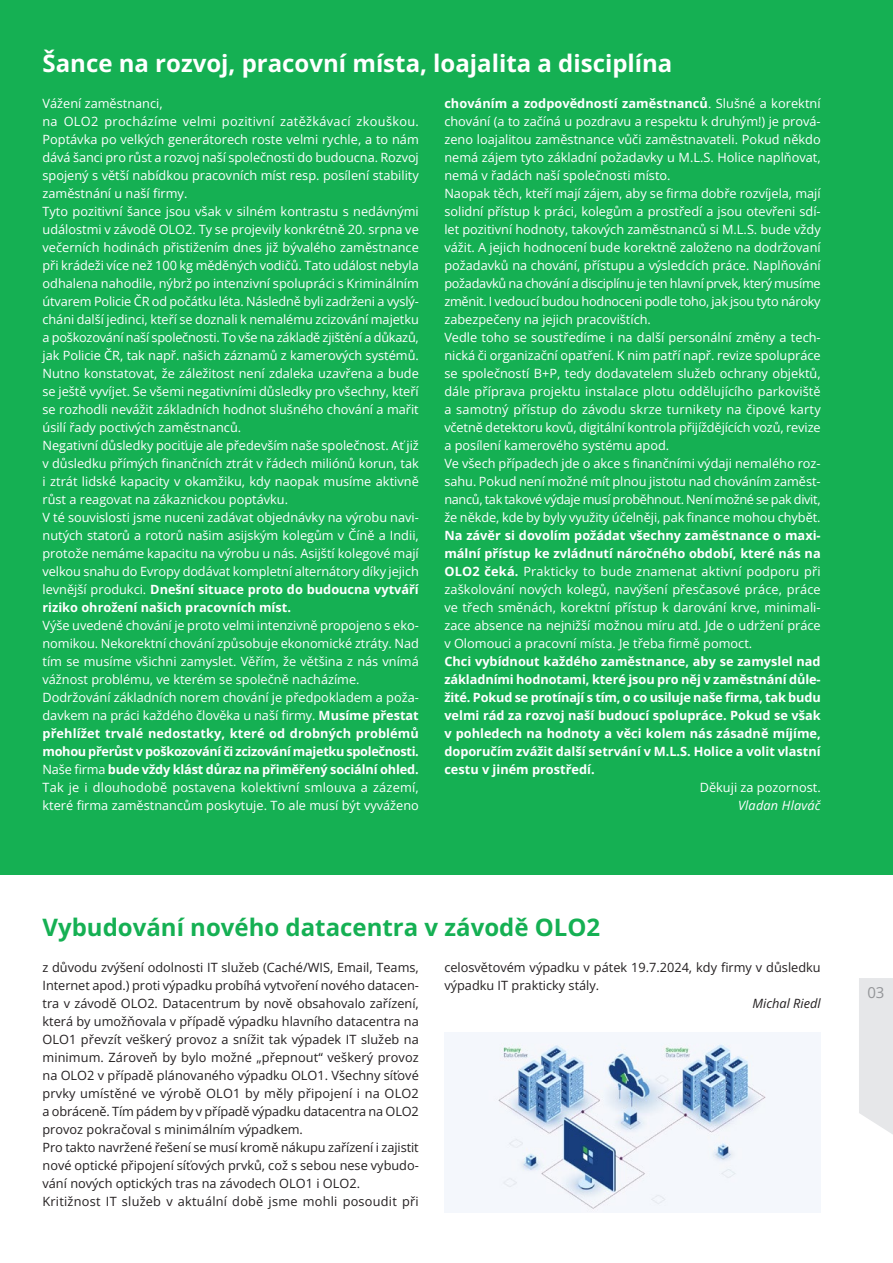
<style>
.page{position:relative;width:893px;height:1263px;background:#fff}
.page>*{position:absolute;margin:0;border:0;box-sizing:border-box;transform-origin:0 0}
.naspis_pres_sloupce{font:700 24px "Open Sans";color:#fff}
.naspis_pres_sloupce-2{font:700 24px "Open Sans";color:#15b053}
.t1{font:15px "Open Sans";color:#939598}
.blok{font:12.75px/18px "Open Sans";color:#fff;text-align:justify}
.blok-2{font:12.75px/18px "Open Sans";color:#231f20;text-align:justify}
.blok-3{font:700 12.75px/18px "Open Sans";letter-spacing:-.015em;color:#fff;text-align:justify}
.blok-4{font:italic 12.75px "Open Sans";letter-spacing:.015em;color:#fff}
.blok-5{font:italic 12.75px "Open Sans";color:#231f20}
.s1{font-weight:700}
.s2{font-weight:400}
</style>
<div class="page">
<img style="left:444px;top:1033px;width:377px;height:180px">
<div style="left:0;top:0;width:893px;height:874px;background:#15b053"></div>
<div style="left:859px;top:978px;width:34px;height:156px;background:#e6e7e9"></div>
<p class="naspis_pres_sloupce" style="left:43px;top:46px;width:631px">Šance na rozvoj, pracovní místa, loajalita a disciplína</p>
<p class="blok" style="left:43px;top:94px;width:122px">Vážení zaměstnanci,</p>
<p class="blok" style="left:43px;top:112px;width:378px">na OLO2 procházíme velmi pozitivní zatěžkávací zkouškou.<br>Poptávka po velkých generátorech roste velmi rychle, a to nám dává šanci pro růst a rozvoj naší společnosti do budoucna. Rozvoj spojený s větší nabídkou pracovních míst resp. posílení stability zaměstnání u naší firmy.</p>
<p class="blok" style="left:43px;top:202px;width:378px">Tyto pozitivní šance jsou však v silném kontrastu s nedávnými událostmi v závodě OLO2. Ty se projevily konkrétně 20. srpna ve večerních hodinách přistižením dnes již bývalého zaměstnance při krádeži více než 100 kg měděných vodičů. Tato událost nebyla odhalena nahodile, nýbrž po intenzivní spolupráci s Kriminálním útvarem Policie ČR od počátku léta. Následně byli zadrženi a vyslý&shy;cháni další jedinci, kteří se doznali k nemalému zcizování majetku a poškozování naší společnosti. To vše na základě zjištění a důkazů, jak Policie ČR, tak např. našich záznamů z kamerových systémů.</p>
<p class="blok" style="left:43px;top:364px;width:378px">Nutno konstatovat, že záležitost není zdaleka uzavřena a bude se ještě vyvíjet. Se všemi negativními důsledky pro všechny, kteří se rozhodli nevážit základních hodnot slušného chování a mařit úsilí řady poctivých zaměstnanců.</p>
<p class="blok" style="left:43px;top:436px;width:378px">Negativní důsledky pociťuje ale především naše společnost. Ať již v důsledku přímých finančních ztrát v řádech miliónů korun, tak i ztrát lidské kapacity v okamžiku, kdy naopak musíme aktivně růst a reagovat na zákaznickou poptávku.</p>
<p class="blok" style="left:43px;top:508px;width:378px">V té souvislosti jsme nuceni zadávat objednávky na výrobu navi&shy;nutých statorů a rotorů našim asijským kolegům v Číně a Indii, protože nemáme kapacitu na výrobu u nás. Asijští kolegové mají velkou snahu do Evropy dodávat kompletní alternátory díky jejich levnější produkci. <span class="s1">Dnešní situace proto do budoucna vytváří riziko ohrožení našich pracovních míst.</span></p>
<p class="blok" style="left:43px;top:616px;width:378px">Výše uvedené chování je proto velmi intenzivně propojeno s eko&shy;nomikou. Nekorektní chování způsobuje ekonomické ztráty. Nad tím se musíme všichni zamyslet. Věřím, že většina z nás vnímá vážnost problému, ve kterém se společně nacházíme.</p>
<p class="blok-3" style="left:43px;top:688px;width:378px"><span class="s2">Dodržování základních norem chování je předpokladem a poža&shy;davkem na práci každého člověka u naší firmy.</span> Musíme přestat přehlížet trvalé nedostatky, které od drobných problémů mohou přerůst v poškozování či zcizování majetku společnosti.</p>
<p class="blok" style="left:43px;top:760px;width:378px">Naše firma <span class="s1">bude vždy klást důraz na přiměřený sociální ohled.<br></span>Tak je i dlouhodobě postavena kolektivní smlouva a zázemí, které firma zaměstnancům poskytuje. To ale musí být vyváženo</p>
<p class="blok" style="left:444px;top:94px;width:378px"><span class="s1">chováním a zodpovědností zaměstnanců</span>. Slušné a korektní chování (a to začíná u pozdravu a respektu k druhým!) je prová&shy;zeno loajalitou zaměstnance vůči zaměstnavateli. Pokud někdo nemá zájem tyto základní požadavky u M.L.S. Holice naplňovat, nemá v řadách naší společnosti místo.</p>
<p class="blok" style="left:444px;top:184px;width:378px">Naopak těch, kteří mají zájem, aby se firma dobře rozvíjela, mají solidní přístup k práci, kolegům a prostředí a jsou otevřeni sdí&shy;let pozitivní hodnoty, takových zaměstnanců si M.L.S. bude vždy vážit. A jejich hodnocení bude korektně založeno na dodržovaní požadavků na chování, přístupu a výsledcích práce. Naplňování požadavků na chování a disciplínu je ten hlavní prvek, který musíme změnit. I vedoucí budou hodnoceni podle toho, jak jsou tyto nároky zabezpečeny na jejich pracovištích.</p>
<p class="blok" style="left:444px;top:328px;width:378px">Vedle toho se soustředíme i na další personální změny a tech&shy;nická či organizační opatření. K nim patří např. revize spolupráce se společností B+P, tedy dodavatelem služeb ochrany objektů, dále příprava projektu instalace plotu oddělujícího parkoviště a samotný přístup do závodu skrze turnikety na čipové karty včetně detektoru kovů, digitální kontrola přijíždějících vozů, revize a posílení kamerového systému apod.</p>
<p class="blok" style="left:444px;top:454px;width:378px">Ve všech případech jde o akce s finančními výdaji nemalého roz&shy;sahu. Pokud není možné mít plnou jistotu nad chováním zaměst&shy;nanců, tak takové výdaje musí proběhnout. Není možné se pak divit, že někde, kde by byly využity účelněji, pak finance mohou chybět.</p>
<p class="blok" style="left:444px;top:526px;width:378px"><span class="s1">Na závěr si dovolím požádat všechny zaměstnance o maxi&shy;mální přístup ke zvládnutí náročného období, které nás na OLO2 čeká.</span> Prakticky to bude znamenat aktivní podporu při zaškolování nových kolegů, navýšení přesčasové práce, práce ve třech směnách, korektní přístup k darování krve, minimali&shy;zace absence na nejnižší možnou míru atd. Jde o udržení práce v Olomouci a pracovní místa. Je třeba firmě pomoct.</p>
<p class="blok-3" style="left:444px;top:652px;width:378px">Chci vybídnout každého zaměstnance, aby se zamyslel nad základními hodnotami, které jsou pro něj v zaměstnání důle&shy;žité. Pokud se protínají s tím, o co usiluje naše firma, tak budu velmi rád za rozvoj naší budoucí spolupráce. Pokud se však v pohledech na hodnoty a věci kolem nás zásadně míjíme, doporučím zvážit další setrvání v M.L.S. Holice a volit vlastní cestu v jiném prostředí.</p>
<p class="blok" style="left:700px;top:778px;width:122px">Děkuji za pozornost.</p>
<p class="blok-4" style="left:738px;top:796px;width:84px">Vladan Hlaváč</p>
<p class="naspis_pres_sloupce-2" style="left:43px;top:910px;width:559px">Vybudování nového datacentra v závodě OLO2</p>
<p class="blok-2" style="left:43px;top:958px;width:378px">z důvodu zvýšení odolnosti IT služeb (Caché/WIS, Email, Teams, Internet apod.) proti výpadku probíhá vytvoření nového datacen&shy;tra v závodě OLO2. Datacentrum by nově obsahovalo zařízení, která by umožňovala v případě výpadku hlavního datacentra na OLO1 převzít veškerý provoz a snížit tak výpadek IT služeb na minimum. Zároveň by bylo možné „přepnout“ veškerý provoz na OLO2 v případě plánovaného výpadku OLO1. Všechny síťové prvky umístěné ve výrobě OLO1 by měly připojení i na OLO2 a obráceně. Tím pádem by v případě výpadku datacentra na OLO2 provoz pokračoval s minimálním výpadkem.</p>
<p class="blok-2" style="left:43px;top:1138px;width:378px">Pro takto navržené řešení se musí kromě nákupu zařízení i zajistit nové optické připojení síťových prvků, což s sebou nese vybudo&shy;vání nových optických tras na závodech OLO1 i OLO2.</p>
<p class="blok-2" style="left:43px;top:1192px;width:378px">Kritižnost IT služeb v aktuální době jsme mohli posoudit při</p>
<p class="blok-2" style="left:444px;top:958px;width:378px">celosvětovém výpadku v pátek 19.7.2024, kdy firmy v důsledku výpadku IT prakticky stály.</p>
<p class="blok-5" style="left:752px;top:994px;width:70px">Michal Riedl</p>
<p class="t1" style="left:867px;top:983px;width:19px">03</p>
</div>
